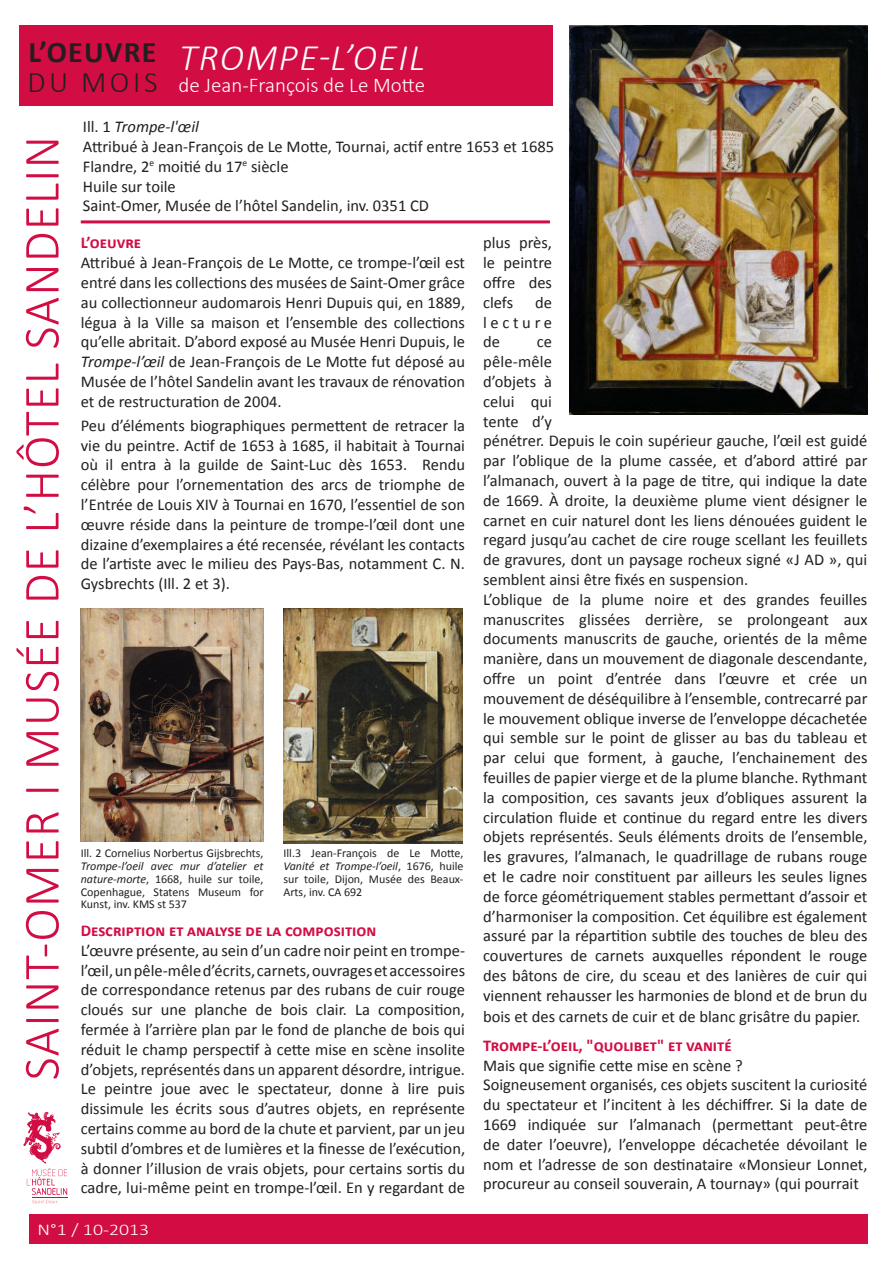
<style>
.page{position:relative;width:893px;height:1263px;background:#fff}
.page>*{position:absolute;margin:0;border:0;box-sizing:border-box;transform-origin:0 0}
.t1{font:300 51px "Calibri";letter-spacing:.02em;color:#d20d44}
.t2{font:italic 300 37.5px "Calibri";letter-spacing:.04em;color:#fff}
.t3{font:700 30px/30px "Calibri";letter-spacing:.04em;color:#231f20}
.t4{font:300 21px "Calibri";color:#fff}
.t5{font:16.5px/19.8px "Calibri";color:#231f20;text-align:justify}
.t6{font:700 16.5px "Calibri";color:#d20d44}
.t7{font:italic 16.5px "Calibri";color:#231f20}
.t8{font:300 16.5px "Calibri";color:#fff;scale:1.2 1}
.t9{font:12px/12.8px "Calibri";color:#231f20;text-align:justify}
.s1{font-weight:300}
.s2{font-style:normal}
.s3{font-style:italic}
</style>
<div class="page">
<div style="left:19px;top:26px;width:534px;height:80px;background:#d20d44"></div>
<img style="left:569px;top:26px;width:298px;height:389px">
<div style="left:29px;top:1214px;width:838px;height:30px;background:#d20d44"></div>
<hr style="left:81px;top:220px;width:469px;height:3px;background:#d20d44">
<img style="left:284px;top:608px;width:178px;height:235px">
<img style="left:81px;top:608px;width:183px;height:233px">
<svg style="left:23px;top:1112px;width:44px;height:91px"></svg>
<p class="t3" style="left:27px;top:38px;width:132px">L’OEUVRE<br><span class="s1">DU MOIS</span></p>
<p class="t2" style="left:179px;top:34px;width:247px">TROMPE-L’OEIL</p>
<p class="t4" style="left:179px;top:72px;width:248px">de Jean-François de Le Motte</p>
<p class="t1" style="left:10px;top:1080px;width:946px;rotate:-90deg">SAINT-OMER Ι MUSÉE DE L’HÔTEL SANDELIN</p>
<p class="t7" style="left:83px;top:115px;width:117px"><span class="s2">Ill. 1</span> Trompe-l'œil</p>
<p class="t5" style="left:83px;top:137px;width:473px">Attribué à Jean-François de Le Motte, Tournai, actif entre 1653 et 1685</p>
<p class="t5" style="left:83px;top:156px;width:207px">Flandre, 2<sup>e</sup> moitié du 17<sup>e</sup> siècle</p>
<p class="t5" style="left:83px;top:176px;width:94px">Huile sur toile</p>
<p class="t5" style="left:83px;top:196px;width:348px">Saint-Omer, Musée de l’hôtel Sandelin, inv. 0351 CD</p>
<p class="t6" style="left:81px;top:232px;width:62px">L’oeuvre</p>
<p class="t5" style="left:81px;top:253px;width:386px">Attribué à Jean-François de Le Motte, ce trompe-l’œil est entré dans les collections des musées de Saint-Omer grâce au collectionneur audomarois Henri Dupuis qui, en 1889, légua à la Ville sa maison et l’ensemble des collections qu’elle abritait. D’abord exposé au Musée Henri Dupuis, le <span class="s3">Trompe-l’œil</span> de Jean-François de Le Motte fut déposé au Musée de l’hôtel Sandelin avant les travaux de rénovation et de restructuration de 2004.</p>
<p class="t5" style="left:81px;top:415px;width:386px">Peu d’éléments biographiques permettent de retracer la vie du peintre. Actif de 1653 à 1685, il habitait à Tournai où il entra à la guilde de Saint-Luc dès 1653. Rendu célèbre pour l’ornementation des arcs de triomphe de l’Entrée de Louis XIV à Tournai en 1670, l’essentiel de son œuvre réside dans la peinture de trompe-l’œil dont une dizaine d’exemplaires a été recensée, révélant les contacts de l’artiste avec le milieu des Pays-Bas, notamment C. N.<br>Gysbrechts (Ill. 2 et 3).</p>
<p class="t9" style="left:81px;top:847px;width:184px">Ill. 2 Cornelius Norbertus Gijsbrechts, <span class="s3">Trompe-l’oeil avec mur d’atelier et nature-morte</span>, 1668, huile sur toile, Copenhague, Statens Museum for Kunst, inv. KMS st 537</p>
<p class="t9" style="left:283px;top:847px;width:182px">Ill.3 Jean-François de Le Motte, <span class="s3">Vanité et Trompe-l’oeil</span>, 1676, huile sur toile, Dijon, Musée des Beaux-Arts, inv. CA 692</p>
<p class="t6" style="left:81px;top:920px;width:297px">Description et analyse de la composition</p>
<p class="t5" style="left:81px;top:940px;width:386px">L’œuvre présente, au sein d’un cadre noir peint en trompe-</p>
<p class="t5" style="left:81px;top:960px;width:386px">l’œil, un pêle-mêle d’écrits, carnets, ouvrages et accessoires de correspondance retenus par des rubans de cuir rouge cloués sur une planche de bois clair. La composition, fermée à l’arrière plan par le fond de planche de bois qui réduit le champ perspectif à cette mise en scène insolite d’objets, représentés dans un apparent désordre, intrigue.<br>Le peintre joue avec le spectateur, donne à lire puis dissimule les écrits sous d’autres objets, en représente certains comme au bord de la chute et parvient, par un jeu subtil d’ombres et de lumières et la finesse de l’exécution, à donner l’illusion de vrais objets, pour certains sortis du cadre, lui-même peint en trompe-l’œil. En y regardant de</p>
<p class="t5" style="left:483px;top:233px;width:70px">plus près, le peintre offre des clefs</p>
<p class="t5" style="left:483px;top:292px;width:70px;text-indent:52px">de lecture de</p>
<p class="t5" style="left:483px;top:332px;width:386px;text-align:left;text-indent:54px">ce<br>pêle-mêle<br>d’objets à<br>celui qui<br>tente d’y<br>pénétrer. Depuis le coin supérieur gauche, l’œil est guidé par l’oblique de la plume cassée, et d’abord attiré par l’almanach, ouvert à la page de titre, qui indique la date de 1669. À droite, la deuxième plume vient désigner le carnet en cuir naturel dont les liens dénouées guident le regard jusqu’au cachet de cire rouge scellant les feuillets de gravures, dont un paysage rocheux signé «J AD », qui semblent ainsi être fixés en suspension.</p>
<p class="t5" style="left:483px;top:589px;width:386px">L’oblique de la plume noire et des grandes feuilles manuscrites glissées derrière, se prolongeant aux documents manuscrits de gauche, orientés de la même manière, dans un mouvement de diagonale descendante, offre un point d’entrée dans l’œuvre et crée un mouvement de déséquilibre à l’ensemble, contrecarré par le mouvement oblique inverse de l’enveloppe décachetée qui semble sur le point de glisser au bas du tableau et par celui que forment, à gauche, l’enchainement des feuilles de papier vierge et de la plume blanche. Rythmant la composition, ces savants jeux d’obliques assurent la circulation fluide et continue du regard entre les divers objets représentés. Seuls éléments droits de l’ensemble, les gravures, l’almanach, le quadrillage de rubans rouge et le cadre noir constituent par ailleurs les seules lignes de force géométriquement stables permettant d’assoir et d’harmoniser la composition. Cet équilibre est également assuré par la répartition subtile des touches de bleu des couvertures de carnets auxquelles répondent le rouge des bâtons de cire, du sceau et des lanières de cuir qui viennent rehausser les harmonies de blond et de brun du</p>
<p class="t5" style="left:483px;top:1007px;width:379px">bois et des carnets de cuir et de blanc grisâtre du papier.</p>
<p class="t6" style="left:483px;top:1035px;width:250px">Trompe-l’oeil, "quolibet" et vanité</p>
<p class="t5" style="left:483px;top:1055px;width:261px">Mais que signifie cette mise en scène ?</p>
<p class="t5" style="left:483px;top:1075px;width:386px">Soigneusement organisés, ces objets suscitent la curiosité du spectateur et l’incitent à les déchiffrer. Si la date de 1669 indiquée sur l’almanach (permettant peut-être de dater l’oeuvre), l’enveloppe décachetée dévoilant le nom et l’adresse de son destinataire «Monsieur Lonnet, procureur au conseil souverain, A tournay» (qui pourrait</p>
<p class="t8" style="left:38px;top:1219px;width:95px">N°1 / 10-2013</p>
</div>
